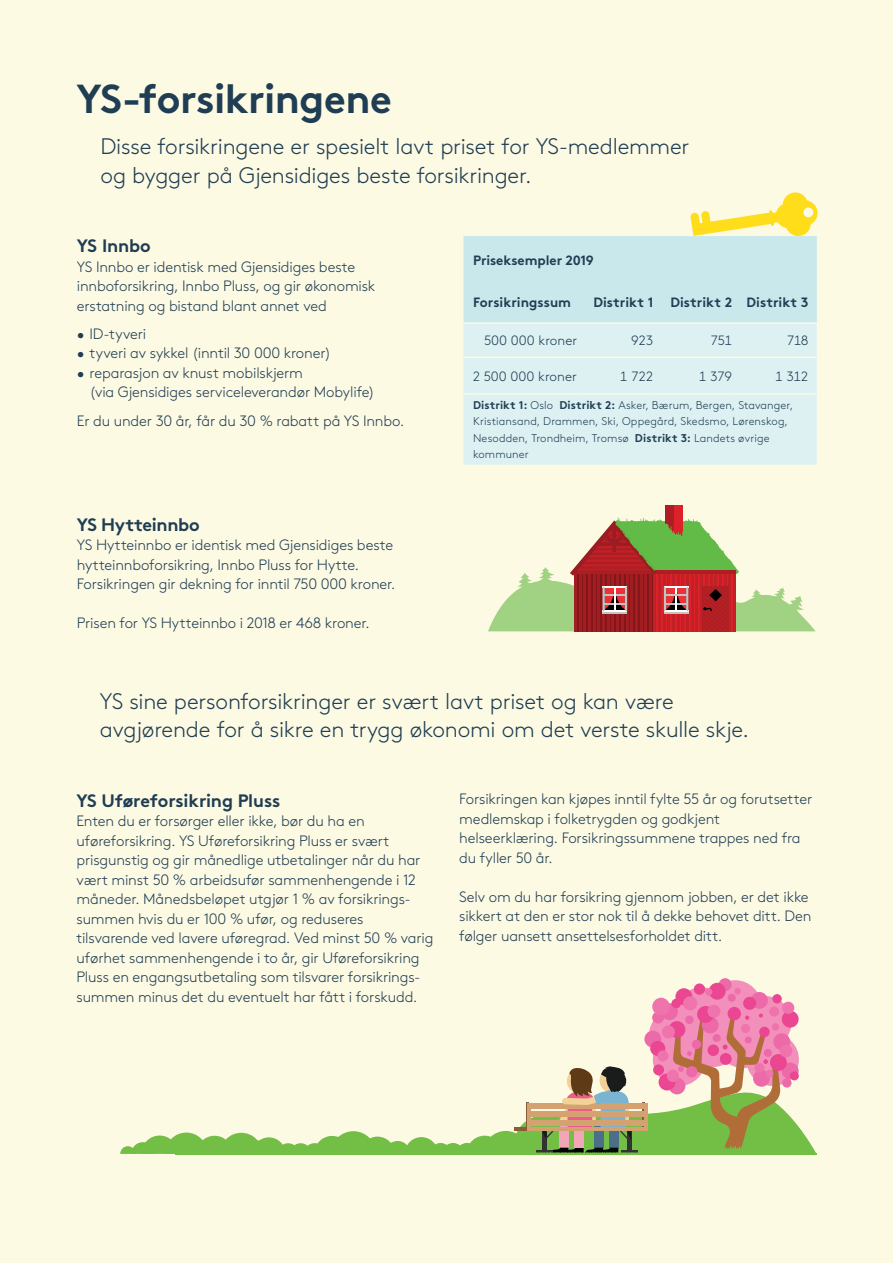
<style>
.page{position:relative;width:893px;height:1263px;background:#fdfae4}
.page>*{position:absolute;margin:0;border:0;box-sizing:border-box;transform-origin:0 0}
.t1{font:700 40.5px "Gjen Brown OT";letter-spacing:-.015em;color:#203e53}
.t2{font:300 22.5px/28.5px "Gjen Brown OT";letter-spacing:-.01em;color:#203e53}
.t3{font:18px "Gjen Brown OT Bold Alt";letter-spacing:-.01em;color:#203e53}
.t4{font:700 18px "Gjen Brown OT";letter-spacing:-.02em;color:#203e53}
.t5{font:300 15px/19.5px "Gjen Brown OT";letter-spacing:-.01em;color:#203e53}
.t6{font:700 13.5px "Gjen Brown OT";color:#203e53}
.t7{font:300 13.5px "Gjen Brown OT";letter-spacing:.005em;color:#203e53}
.t8{font:300 13.5px "Gjen Brown OT";letter-spacing:-.015em;color:#203e53}
.t9{font:300 11.25px/16.5px "Gjen Brown OT";letter-spacing:.01em;color:#203e53}
.s1{font-weight:700}
</style>
<div class="page">
<div style="left:463px;top:324px;width:354px;height:141px;background:#ddf1f3"></div>
<svg style="left:463px;top:393px;width:10px;height:2px"></svg>
<hr style="left:473px;top:393px;width:107px;height:2px;background:#fdfae4">
<hr style="left:580px;top:393px;width:73px;height:2px;background:#fdfae4">
<hr style="left:653px;top:393px;width:79px;height:2px;background:#fdfae4">
<hr style="left:732px;top:393px;width:77px;height:2px;background:#fdfae4">
<svg style="left:809px;top:393px;width:8px;height:2px"></svg>
<svg style="left:463px;top:356px;width:10px;height:2px"></svg>
<svg style="left:809px;top:356px;width:8px;height:2px"></svg>
<hr style="left:473px;top:356px;width:107px;height:2px;background:#fdfae4">
<hr style="left:580px;top:356px;width:73px;height:2px;background:#fdfae4">
<hr style="left:653px;top:356px;width:79px;height:2px;background:#fdfae4">
<hr style="left:732px;top:356px;width:77px;height:2px;background:#fdfae4">
<svg style="left:463px;top:192px;width:355px;height:131px"></svg>
<div style="left:675px;top:987px;width:53px;height:53px;background:#f38fbb;border-radius:50%"></div>
<div style="left:709px;top:980px;width:52px;height:53px;background:#f38fbb;border-radius:50%"></div>
<div style="left:739px;top:996px;width:52px;height:53px;background:#f38fbb;border-radius:50%"></div>
<div style="left:661px;top:1003px;width:17px;height:17px;background:#ed6aa8;border-radius:50%"></div>
<div style="left:751px;top:992px;width:17px;height:17px;background:#ed6aa8;border-radius:50%"></div>
<div style="left:719px;top:978px;width:13px;height:13px;background:#ed6aa8;border-radius:50%"></div>
<div style="left:743px;top:997px;width:13px;height:13px;background:#eb4692;border-radius:50%"></div>
<div style="left:697px;top:1006px;width:17px;height:17px;background:#eb4692;border-radius:50%"></div>
<div style="left:709px;top:983px;width:17px;height:17px;background:#eb4692;border-radius:50%"></div>
<div style="left:675px;top:988px;width:17px;height:17px;background:#eb4692;border-radius:50%"></div>
<div style="left:782px;top:1011px;width:17px;height:17px;background:#eb4692;border-radius:50%"></div>
<div style="left:769px;top:1007px;width:10px;height:9px;background:#ef73ac;border-radius:50%"></div>
<div style="left:707px;top:1005px;width:13px;height:13px;background:#ef73ac;border-radius:50%"></div>
<div style="left:705px;top:988px;width:7px;height:8px;background:#ef73ac;border-radius:50%"></div>
<div style="left:683px;top:996px;width:14px;height:14px;background:#ef73ac;border-radius:50%"></div>
<div style="left:782px;top:1002px;width:12px;height:12px;background:#ef73ac;border-radius:50%"></div>
<div style="left:734px;top:988px;width:7px;height:6px;background:#ef73ac;border-radius:50%"></div>
<div style="left:652px;top:998px;width:18px;height:17px;background:#ef73ac;border-radius:50%"></div>
<div style="left:728px;top:994px;width:8px;height:8px;background:#ed6aa8;border-radius:50%"></div>
<div style="left:772px;top:994px;width:10px;height:9px;background:#eb4692;border-radius:50%"></div>
<div style="left:694px;top:983px;width:11px;height:12px;background:#eb4692;border-radius:50%"></div>
<div style="left:671px;top:999px;width:10px;height:9px;background:#eb4692;border-radius:50%"></div>
<div style="left:727px;top:1007px;width:14px;height:13px;background:#eb4692;border-radius:50%"></div>
<svg style="left:120px;top:1013px;width:696px;height:141px"></svg>
<div style="left:674px;top:505px;width:9px;height:19px;background:#dc2128"></div>
<div style="left:665px;top:505px;width:9px;height:19px;background:#ad1e24"></div>
<svg style="left:488px;top:517px;width:327px;height:114px"></svg>
<h1 class="t1" style="left:77px;top:66px;width:317px">YS-forsikringene</h1>
<h2 class="t2" style="left:101px;top:131px;width:590px">Disse forsikringene er spesielt lavt priset for YS-medlemmer og bygger på Gjensidiges beste forsikringer.</h2>
<p class="t3" style="left:77px;top:231px;width:75px">YS Innbo</p>
<p class="t5" style="left:77px;top:255px;width:300px">YS Innbo er identisk med Gjensidiges beste innboforsikring, Innbo Pluss, og gir økonomisk erstatning og bistand blant annet ved</p>
<p class="t5" style="left:77px;top:322px;width:71px">• ID-tyveri</p>
<p class="t5" style="left:77px;top:342px;width:256px">• tyveri av sykkel (inntil 30 000 kroner)</p>
<p class="t5" style="left:90px;top:361px;width:287px;text-indent:-13px">• reparasjon av knust mobilskjerm<br>(via Gjensidiges serviceleverandør Mobylife)</p>
<p class="t5" style="left:77px;top:409px;width:329px">Er du under 30 år, får du 30 % rabatt på YS Innbo.</p>
<p class="t4" style="left:77px;top:510px;width:124px">YS Hytteinnbo</p>
<p class="t5" style="left:77px;top:534px;width:320px">YS Hytteinnbo er identisk med Gjensidiges beste hytteinnboforsikring, Innbo Pluss for Hytte.<br>Forsikringen gir dekning for inntil 750 000 kroner.</p>
<p class="t5" style="left:77px;top:612px;width:294px">Prisen for YS Hytteinnbo i 2018 er 468 kroner.</p>
<p class="t6" style="left:473px;top:250px;width:122px">Priseksempler 2019</p>
<p class="t6" style="left:473px;top:292px;width:100px">Forsikringssum</p>
<p class="t6" style="left:593px;top:292px;width:62px">Distrikt 1</p>
<p class="t6" style="left:670px;top:292px;width:140px">Distrikt 2 Distrikt 3</p>
<p class="t7" style="left:484px;top:331px;width:95px">500 000 kroner</p>
<p class="t8" style="left:631px;top:331px;width:24px">923</p>
<p class="t8" style="left:710px;top:331px;width:23px">751</p>
<p class="t8" style="left:787px;top:331px;width:23px">718</p>
<p class="t7" style="left:473px;top:366px;width:105px">2 500 000 kroner</p>
<p class="t8" style="left:620px;top:366px;width:35px">1 722</p>
<p class="t8" style="left:699px;top:366px;width:35px">1 379</p>
<p class="t8" style="left:775px;top:366px;width:35px">1 312</p>
<p class="t9" style="left:473px;top:396px;width:322px"><span class="s1">Distrikt 1:</span> Oslo <span class="s1">Distrikt 2:</span> Asker, Bærum, Bergen, Stavanger, Kristiansand, Drammen, Ski, Oppegård, Skedsmo, Lørenskog, Nesodden, Trondheim, Tromsø <span class="s1">Distrikt 3:</span> Landets øvrige kommuner</p>
<h2 class="t2" style="left:100px;top:685px;width:651px">YS sine personforsikringer er svært lavt priset og kan være avgjørende for å sikre en trygg økonomi om det verste skulle skje.</h2>
<p class="t3" style="left:77px;top:786px;width:205px">YS Uføreforsikring Pluss</p>
<p class="t5" style="left:77px;top:810px;width:358px">Enten du er forsørger eller ikke, bør du ha en uføreforsikring. YS Uføreforsikring Pluss er svært prisgunstig og gir månedlige utbetalinger når du har vært minst 50 % arbeidsufør sammenhengende i 12 måneder. Månedsbeløpet utgjør 1 % av forsikrings&shy;summen hvis du er 100 % ufør, og reduseres tilsvarende ved lavere uføregrad. Ved minst 50 % varig uførhet sammenhengende i to år, gir Uføreforsikring Pluss en engangsutbetaling som tilsvarer forsikrings&shy;summen minus det du eventuelt har fått i forskudd.</p>
<p class="t5" style="left:459px;top:788px;width:354px">Forsikringen kan kjøpes inntil fylte 55 år og forutsetter medlemskap i folketrygden og godkjent helseerklæring. Forsikringssummene trappes ned fra du fyller 50 år.</p>
<p class="t5" style="left:459px;top:886px;width:354px">Selv om du har forsikring gjennom jobben, er det ikke sikkert at den er stor nok til å dekke behovet ditt. Den følger uansett ansettelsesforholdet ditt.</p>
</div>
